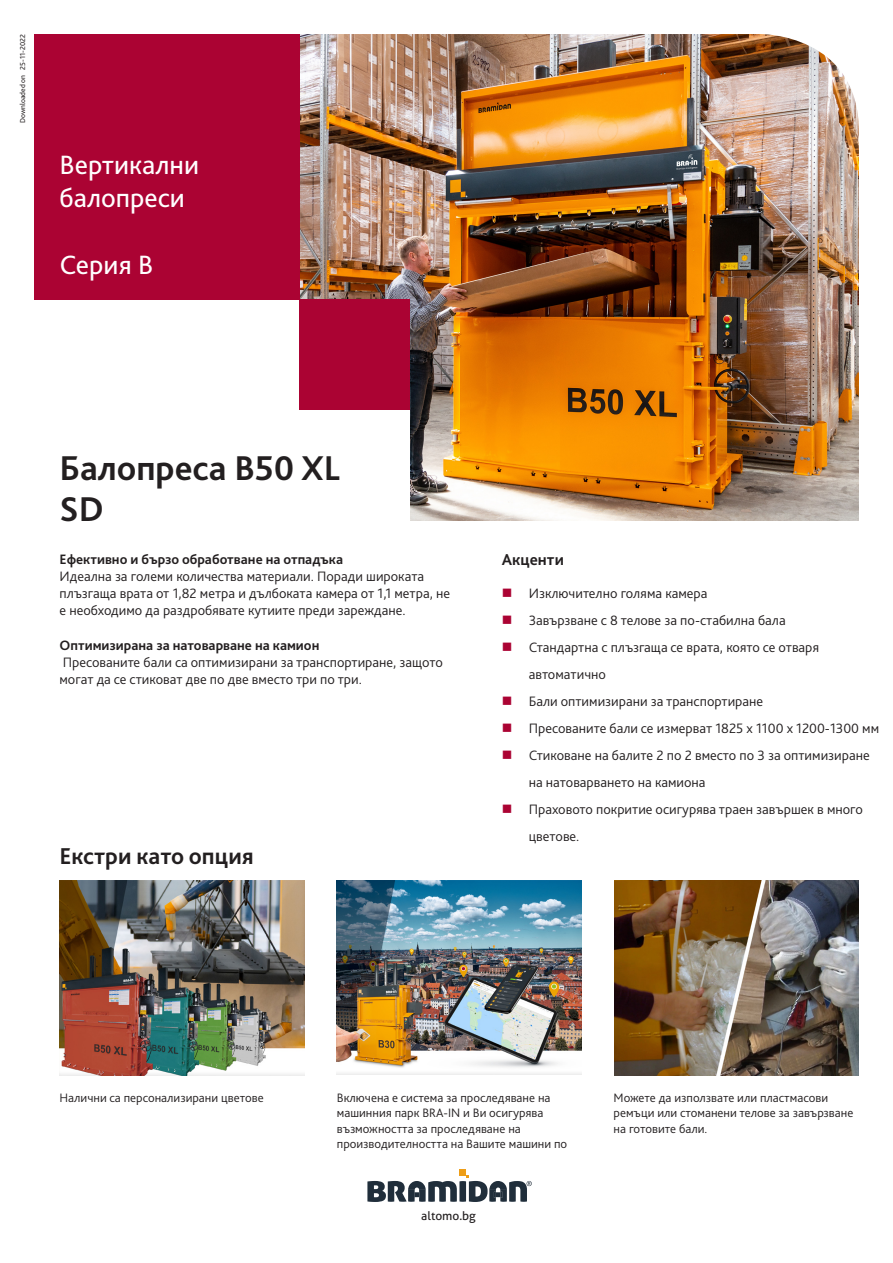
<style>
.page{position:relative;width:893px;height:1263px;background:#fff}
.page>*{position:absolute;margin:0;border:0;box-sizing:border-box;transform-origin:0 0}
.t1{font:700 36px/40.5px "Bliss Pro";color:#231f20}
.t2{font:27.75px/33.3px "Bliss Pro";color:#fff}
.t3{font:700 24px "Bliss Pro";color:#231f20}
.t4{font:700 16.5px "Bliss Pro";color:#231f20}
.t5{font:300 14.25px/27px "Bliss Pro";color:#231f20}
.t6{font:700 14.25px "Bliss Pro";color:#231f20}
.t7{font:300 12.75px/15.3px "Bliss Pro";color:#231f20}
.t8{font:12px "Aller";color:#231f20}
.t9{font:7.5px "Bliss Pro";color:#231f20}
</style>
<div class="page">
<img style="left:299px;top:34px;width:560px;height:486px">
<img style="left:60px;top:880px;width:244px;height:195px">
<img style="left:337px;top:880px;width:244px;height:195px">
<img style="left:614px;top:880px;width:245px;height:195px">
<div style="left:298px;top:410px;width:112px;height:113px;background:#fff"></div>
<img style="left:761px;top:34px;width:98px;height:98px">
<div style="left:459px;top:1169px;width:7px;height:6px;background:#ee9e18"></div>
<svg style="left:367px;top:1175px;width:165px;height:27px"></svg>
<div style="left:34px;top:34px;width:265px;height:265px;background:#ab0333"></div>
<div style="left:299px;top:299px;width:111px;height:111px;background:#ab0333"></div>
<p class="t9" style="left:18px;top:123px;width:90px;rotate:-90deg">Downloaded on 25-11-2022</p>
<h2 class="t2" style="left:60px;top:147px;width:141px">Вертикални балопреси</h2>
<h2 class="t2" style="left:60px;top:247px;width:95px">Серия B</h2>
<h1 class="t1" style="left:60px;top:447px;width:282px">Балопреса B50 XL<br>SD</h1>
<p class="t6" style="left:60px;top:550px;width:285px">Ефективно и бързо обработване на отпадъка</p>
<p class="t5" style="left:60px;top:568px;width:392px;line-height:17.1px">Идеална за големи количества материали. Поради широката плъзгаща врата от 1,82 метра и дълбоката камера от 1,1 метра, не е необходимо да раздробявате кутиите преди зареждане.</p>
<p class="t6" style="left:60px;top:636px;width:261px">Оптимизирана за натоварване на камион</p>
<p class="t5" style="left:60px;top:653px;width:385px;line-height:17.1px">Пресованите бали са оптимизирани за транспортиране, защото могат да се стиковат две по две вместо три по три.</p>
<h3 class="t3" style="left:60px;top:841px;width:196px">Екстри като опция</h3>
<p class="t4" style="left:502px;top:550px;width:64px">Акценти</p>
<p class="t5" style="left:529px;top:579px;width:352px">Изключително голяма камера<br>Завързване с 8 телове за по-стабилна бала<br>Стандартна с плъзгаща се врата, която се отваря автоматично<br>Бали оптимизирани за транспортиране<br>Пресованите бали се измерват 1825 x 1100 x 1200-1300 мм Стиковане на балите 2 по 2 вместо по 3 за оптимизиране на натоварването на камиона<br>Праховото покритие осигурява траен завършек в много цветове.</p>
<p class="t7" style="left:60px;top:1090px;width:206px">Налични са персонализирани цветове</p>
<p class="t7" style="left:337px;top:1090px;width:232px">Включена е система за проследяване на машинния парк BRA-IN и Ви осигурява възможността за проследяване на производителността на Вашите машини по</p>
<p class="t8" style="left:421px;top:1208px;width:56px">altomo.bg</p>
<p class="t7" style="left:614px;top:1090px;width:241px">Можете да използвате или пластмасови ремъци или стоманени телове за завързване на готовите бали.</p>
</div>
